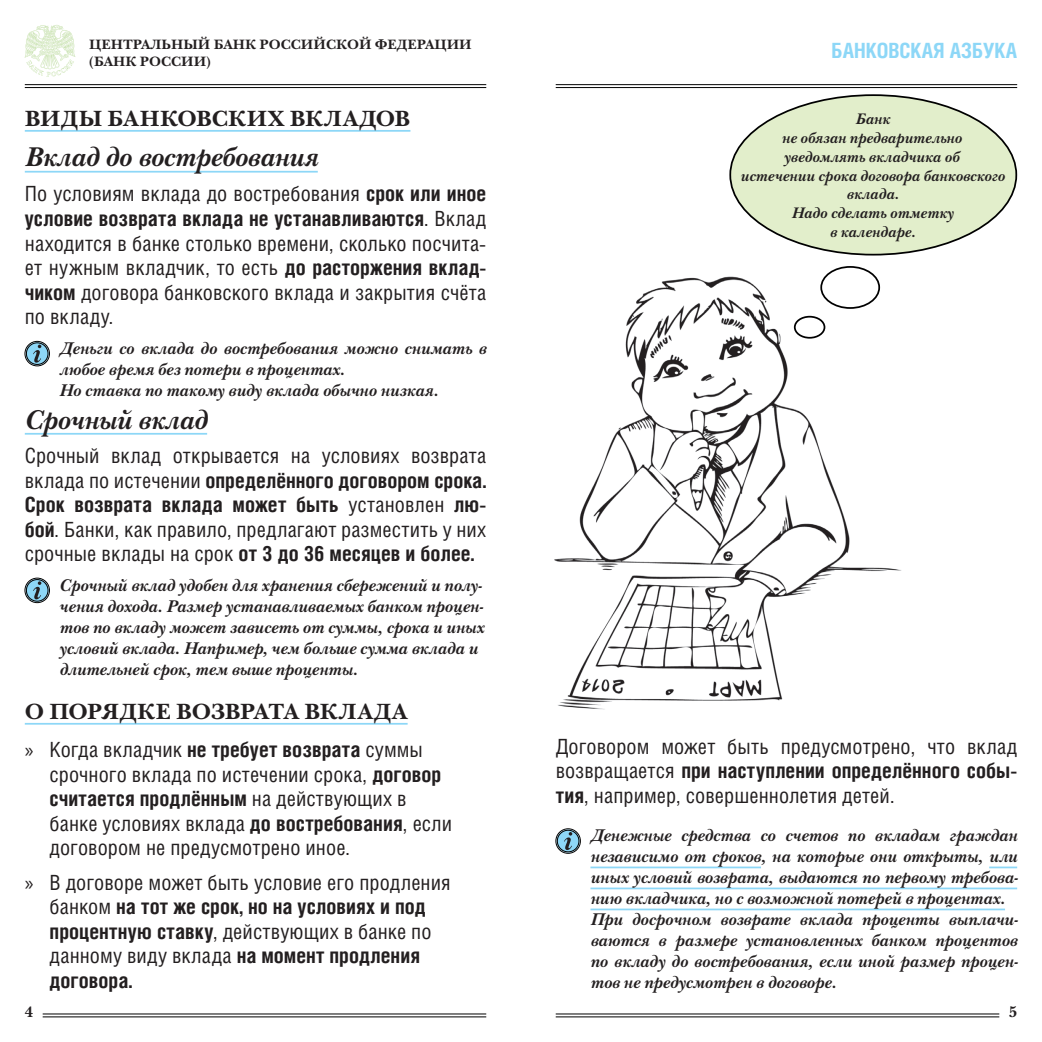
<style>
.page{position:relative;width:1042px;height:1042px;background:#fff}
.page>*{position:absolute;margin:0;border:0;box-sizing:border-box;transform-origin:0 0}
.t1{font:italic 700 28px "New Baskerville C";color:#231f20}
.t2{font:700 22.75px "New Baskerville C";letter-spacing:-.02em;color:#231f20}
.t3{font:700 22.75px "New Baskerville C";color:#231f20}
.Paragraph_Style_1{font:21px/24.5px "Helios Cond";letter-spacing:.005em;color:#231f20;text-align:justify}
.t4{font:700 21px "Helios Cond";color:#8dd7f7}
.t5{font:italic 700 17.5px/21px "New Baskerville C";letter-spacing:.01em;color:#231f20}
.t6{font:italic 700 15.75px/18.9px "New Baskerville C";letter-spacing:.015em;color:#231f20;text-align:center}
.t7{font:700 15.75px "New Baskerville C";color:#231f20}
.t8{font:700 14px/16.8px "New Baskerville C";color:#231f20}
.s1{font-weight:700}
.s2{font-family:"Myriad Pro"}
</style>
<div class="page">
<img style="left:554px;top:266px;width:348px;height:444px">
<div style="left:730px;top:95px;width:286px;height:160px;background:#e2eecb;border-radius:50%"></div>
<div style="left:820px;top:266px;width:60px;height:43px;border:2px solid #000;border-radius:50%"></div>
<div style="left:794px;top:316px;width:31px;height:23px;border:2px solid #000;border-radius:50%"></div>
<svg style="left:25px;top:25px;width:51px;height:52px"></svg>
<hr style="left:25px;top:84px;width:461px;height:1px;background:#000">
<hr style="left:25px;top:87px;width:461px;height:1px;background:#000">
<hr style="left:43px;top:1013px;width:443px;height:1px;background:#000">
<hr style="left:43px;top:1016px;width:443px;height:1px;background:#000">
<hr style="left:556px;top:1013px;width:443px;height:1px;background:#000">
<hr style="left:556px;top:1016px;width:443px;height:1px;background:#000">
<hr style="left:556px;top:84px;width:461px;height:1px;background:#000">
<hr style="left:556px;top:87px;width:461px;height:1px;background:#000">
<hr style="left:25px;top:130px;width:385px;height:2px;background:#8dd7f7">
<hr style="left:25px;top:171px;width:293px;height:2px;background:#8dd7f7">
<hr style="left:25px;top:433px;width:182px;height:2px;background:#8dd7f7">
<hr style="left:25px;top:723px;width:383px;height:1px;background:#8dd7f7">
<hr style="left:590px;top:866px;width:171px;height:2px;background:#8dd7f7">
<hr style="left:989px;top:866px;width:28px;height:2px;background:#8dd7f7">
<hr style="left:590px;top:887px;width:427px;height:2px;background:#8dd7f7">
<hr style="left:590px;top:908px;width:415px;height:2px;background:#8dd7f7">
<svg style="left:26px;top:342px;width:23px;height:23px"></svg>
<div style="left:25px;top:341px;width:25px;height:25px;border:1px solid #000;border-radius:50%"></div>
<div style="left:26px;top:343px;width:22px;height:21px;border:1px solid #000;border-radius:50%"></div>
<svg style="left:33px;top:345px;width:8px;height:18px"></svg>
<svg style="left:26px;top:579px;width:23px;height:23px"></svg>
<div style="left:25px;top:578px;width:25px;height:25px;border:1px solid #000;border-radius:50%"></div>
<div style="left:26px;top:579px;width:22px;height:22px;border:1px solid #000;border-radius:50%"></div>
<svg style="left:33px;top:581px;width:8px;height:18px"></svg>
<svg style="left:556px;top:829px;width:24px;height:23px"></svg>
<div style="left:556px;top:828px;width:24px;height:25px;border:1px solid #000;border-radius:50%"></div>
<div style="left:557px;top:830px;width:22px;height:22px;border:1px solid #000;border-radius:50%"></div>
<svg style="left:564px;top:832px;width:8px;height:18px"></svg>
<p class="t8" style="left:89px;top:37px;width:384px">ЦЕНТРАЛЬНЫЙ БАНК РОССИЙСКОЙ ФЕДЕРАЦИИ (БАНК РОССИИ)</p>
<p class="t3" style="left:25px;top:105px;width:387px">ВИДЫ БАНКОВСКИХ ВКЛАДОВ</p>
<p class="t1" style="left:25px;top:141px;width:294px">Вклад до востребования</p>
<p class="Paragraph_Style_1" style="left:25px;top:181px;width:463px">По условиям вклада до востребования <span class="s1">срок или иное условие возврата вклада не устанавливаются</span>. Вклад находится в банке столько времени, сколько посчита&shy;ет нужным вкладчик, то есть <span class="s1">до расторжения вклад&shy;чиком</span> договора банковского вклада и закрытия счёта по вкладу.</p>
<p class="t5" style="left:60px;top:338px;width:428px">Деньги со вклада до востребования можно снимать в любое время без потери в процентах.</p>
<p class="t5" style="left:60px;top:380px;width:380px">Но ставка по такому виду вклада обычно низкая.</p>
<p class="t1" style="left:25px;top:403px;width:184px">Срочный вклад</p>
<p class="Paragraph_Style_1" style="left:25px;top:443px;width:463px">Срочный вклад открывается на условиях возврата вклада по истечении <span class="s1">определённого договором срока.</span></p>
<p class="Paragraph_Style_1" style="left:25px;top:492px;width:463px"><span class="s1">Срок возврата вклада может быть</span> установлен <span class="s1">лю&shy;бой</span>. Банки, как правило, предлагают разместить у них срочные вклады на срок <span class="s1">от 3 до 36 месяцев и более.</span></p>
<p class="t5" style="left:60px;top:574px;width:426px">Срочный вклад удобен для хранения сбережений и полу&shy;чения дохода. Размер устанавливаемых банком процен&shy;тов по вкладу может зависеть от суммы, срока и иных условий вклада. Например, чем больше сумма вклада и длительней срок, тем выше проценты.</p>
<p class="t2" style="left:25px;top:698px;width:384px">О ПОРЯДКЕ ВОЗВРАТА ВКЛАДА</p>
<p class="Paragraph_Style_1" style="left:50px;top:737px;width:404px;text-align:left;text-indent:-25px"><span class="s2">»</span> Когда вкладчик <span class="s1">не требует возврата</span> суммы срочного вклада по истечении срока, <span class="s1">договор считается продлённым</span> на действующих в банке условиях вклада <span class="s1">до востребования</span>, если договором не предусмотрено иное.</p>
<p class="Paragraph_Style_1" style="left:50px;top:869px;width:402px;text-align:left;text-indent:-25px"><span class="s2">»</span> В договоре может быть условие его продления банком <span class="s1">на тот же срок, но на условиях и под процентную ставку</span>, действующих в банке по данному виду вклада <span class="s1">на момент продления договора.</span></p>
<p class="t4" style="left:831px;top:38px;width:187px">БАНКОВСКАЯ АЗБУКА</p>
<p class="t6" style="left:740px;top:109px;width:266px">Банк<br>не обязан предварительно уведомлять вкладчика об<br>истечении срока договора банковского вклада.</p>
<p class="t6" style="left:792px;top:204px;width:163px">Надо сделать отметку в календаре.</p>
<p class="Paragraph_Style_1" style="left:556px;top:733px;width:463px">Договором может быть предусмотрено, что вклад возвращается <span class="s1">при наступлении определённого собы&shy;тия</span>, например, совершеннолетия детей.</p>
<p class="t5" style="left:590px;top:825px;width:429px;text-align:justify">Денежные средства со счетов по вкладам граждан независимо от сроков, на которые они открыты, или иных условий возврата, выдаются по первому требова&shy;нию вкладчика, но с возможной потерей в процентах.</p>
<p class="t5" style="left:590px;top:909px;width:429px;text-align:justify">При досрочном возврате вклада проценты выплачи&shy;ваются в размере установленных банком процентов по вкладу до востребования, если иной размер процен&shy;тов не предусмотрен в договоре.</p>
<p class="t7" style="left:25px;top:1003px;width:10px">4</p>
<p class="t7" style="left:1009px;top:1003px;width:10px">5</p>
</div>
